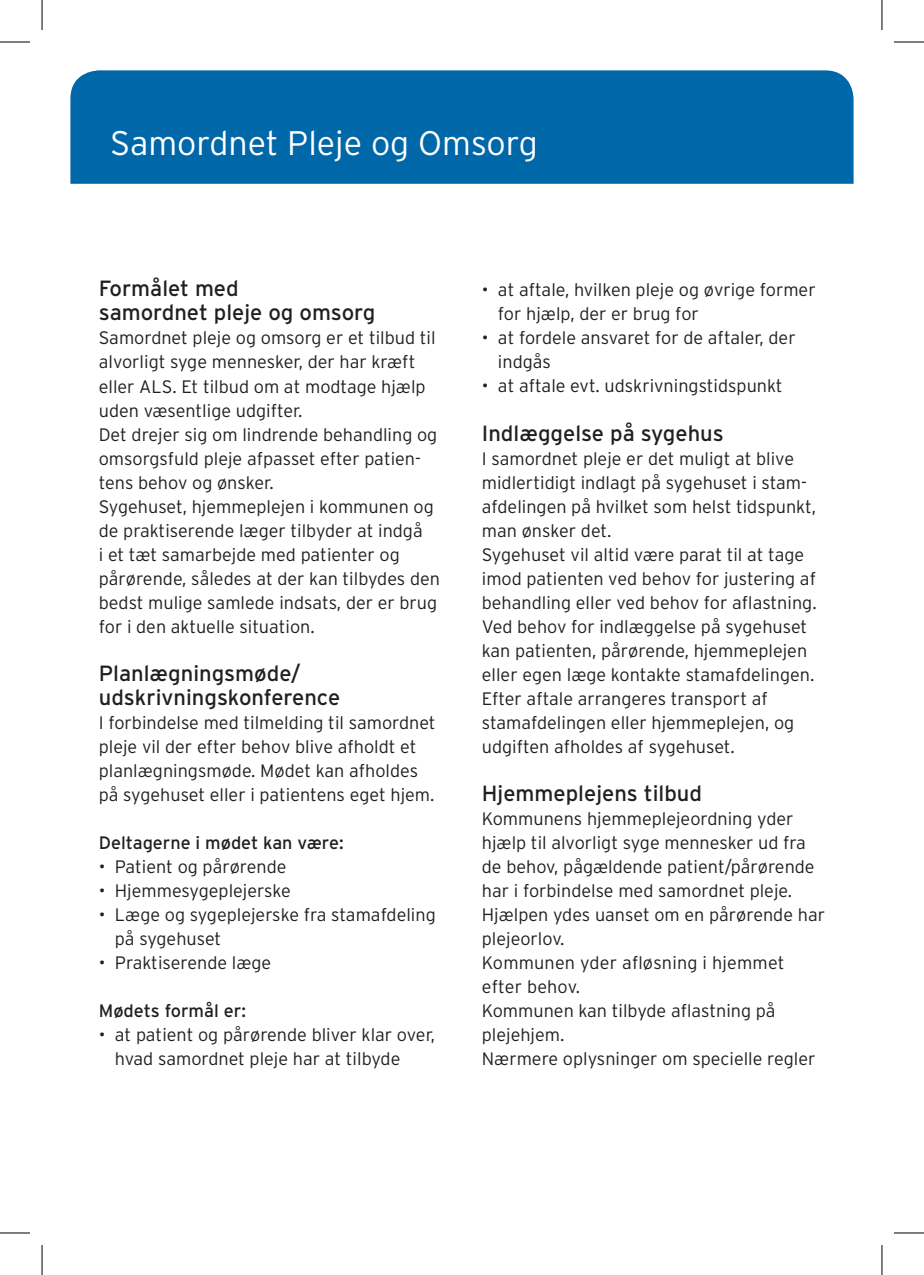
<style>
.page{position:relative;width:924px;height:1275px;background:#fff}
.page>*{position:absolute;margin:0;border:0;box-sizing:border-box;transform-origin:0 0}
.t1{font:300 34px "Interstate";color:#fff}
.t2{font:22px/24px "Interstate";color:#231f20}
.t3{font:300 18px/24px "Interstate";color:#231f20}
.t4{font:18px "Interstate";color:#231f20}
</style>
<div class="page">
<div style="left:70px;top:70px;width:783px;height:114px;background:#0068a9"></div>
<hr style="left:0;top:42px;width:30px;height:1px;background:#000">
<hr style="left:893px;top:42px;width:30px;height:1px;background:#000">
<hr style="left:0;top:1232px;width:30px;height:1px;background:#000">
<hr style="left:893px;top:1232px;width:30px;height:1px;background:#000">
<hr style="left:42px;top:0;width:1px;height:30px;background:#000">
<hr style="left:42px;top:1245px;width:1px;height:30px;background:#000">
<hr style="left:881px;top:0;width:1px;height:30px;background:#000">
<hr style="left:881px;top:1245px;width:1px;height:30px;background:#000">
<h1 class="t1" style="left:110px;top:124px;width:429px">Samordnet Pleje og Omsorg</h1>
<p class="t2" style="left:99px;top:276px;width:278px">Formålet med<br>samordnet pleje og omsorg</p>
<p class="t3" style="left:99px;top:326px;width:342px">Samordnet pleje og omsorg er et tilbud til alvorligt syge mennesker, der har kræft eller ALS. Et tilbud om at modtage hjælp uden væsentlige udgifter.<br>Det drejer sig om lindrende behandling og omsorgsfuld pleje afpasset efter patien&shy;tens behov og ønsker.<br>Sygehuset, hjemmeplejen i kommunen og de praktiserende læger tilbyder at indgå<br>i et tæt samarbejde med patienter og pårørende, således at der kan tilbydes den bedst mulige samlede indsats, der er brug for i den aktuelle situation.</p>
<p class="t2" style="left:99px;top:660px;width:243px">Planlægningsmøde/ udskrivnings-konference</p>
<p class="t3" style="left:99px;top:710px;width:338px">I forbindelse med tilmelding til samordnet pleje vil der efter behov blive afholdt et planlægningsmøde. Mødet kan afholdes på sygehuset eller i patientens eget hjem.</p>
<p class="t4" style="left:99px;top:832px;width:246px">Deltagerne i mødet kan være:</p>
<p class="t3" style="left:99px;top:854px;width:189px">• Patient og pårørende</p>
<p class="t3" style="left:99px;top:878px;width:193px">• Hjemmesygeplejerske</p>
<p class="t3" style="left:115px;top:902px;width:322px;text-indent:-16px">• Læge og sygeplejerske fra stamafdeling på sygehuset</p>
<p class="t3" style="left:99px;top:950px;width:174px">• Praktiserende læge</p>
<p class="t4" style="left:99px;top:1000px;width:149px">Mødets formål er:</p>
<p class="t3" style="left:115px;top:1022px;width:321px;text-indent:-16px">• at patient og pårørende bliver klar over, hvad samordnet pleje har at tilbyde</p>
<p class="t3" style="left:497px;top:278px;width:319px;text-indent:-16px">• at aftale, hvilken pleje og øvrige former for hjælp, der er brug for</p>
<p class="t3" style="left:497px;top:326px;width:299px;text-indent:-16px">• at fordele ansvaret for de aftaler, der indgås</p>
<p class="t3" style="left:481px;top:374px;width:302px">• at aftale evt. udskrivningstidspunkt</p>
<p class="t2" style="left:481px;top:420px;width:243px">Indlæggelse på sygehus</p>
<p class="t3" style="left:481px;top:446px;width:336px">I samordnet pleje er det muligt at blive midlertidigt indlagt på sygehuset i stam&shy;afdelingen på hvilket som helst tidspunkt, man ønsker det.<br>Sygehuset vil altid være parat til at tage imod patienten ved behov for justering af behandling eller ved behov for aflastning.<br>Ved behov for indlæggelse på sygehuset kan patienten, pårørende, hjemmeplejen eller egen læge kontakte stamafdelingen.<br>Efter aftale arrangeres transport af stamafdelingen eller hjemmeplejen, og udgiften afholdes af sygehuset.</p>
<p class="t2" style="left:481px;top:780px;width:221px">Hjemmeplejens tilbud</p>
<p class="t3" style="left:481px;top:806px;width:344px">Kommunens hjemmeplejeordning yder hjælp til alvorligt syge mennesker ud fra de behov, pågældende patient/pårørende har i forbindelse med samordnet pleje.<br>Hjælpen ydes uanset om en pårørende har plejeorlov.<br>Kommunen yder afløsning i hjemmet efter behov.<br>Kommunen kan tilbyde aflastning på plejehjem.<br>Nærmere oplysninger om specielle regler</p>
</div>
